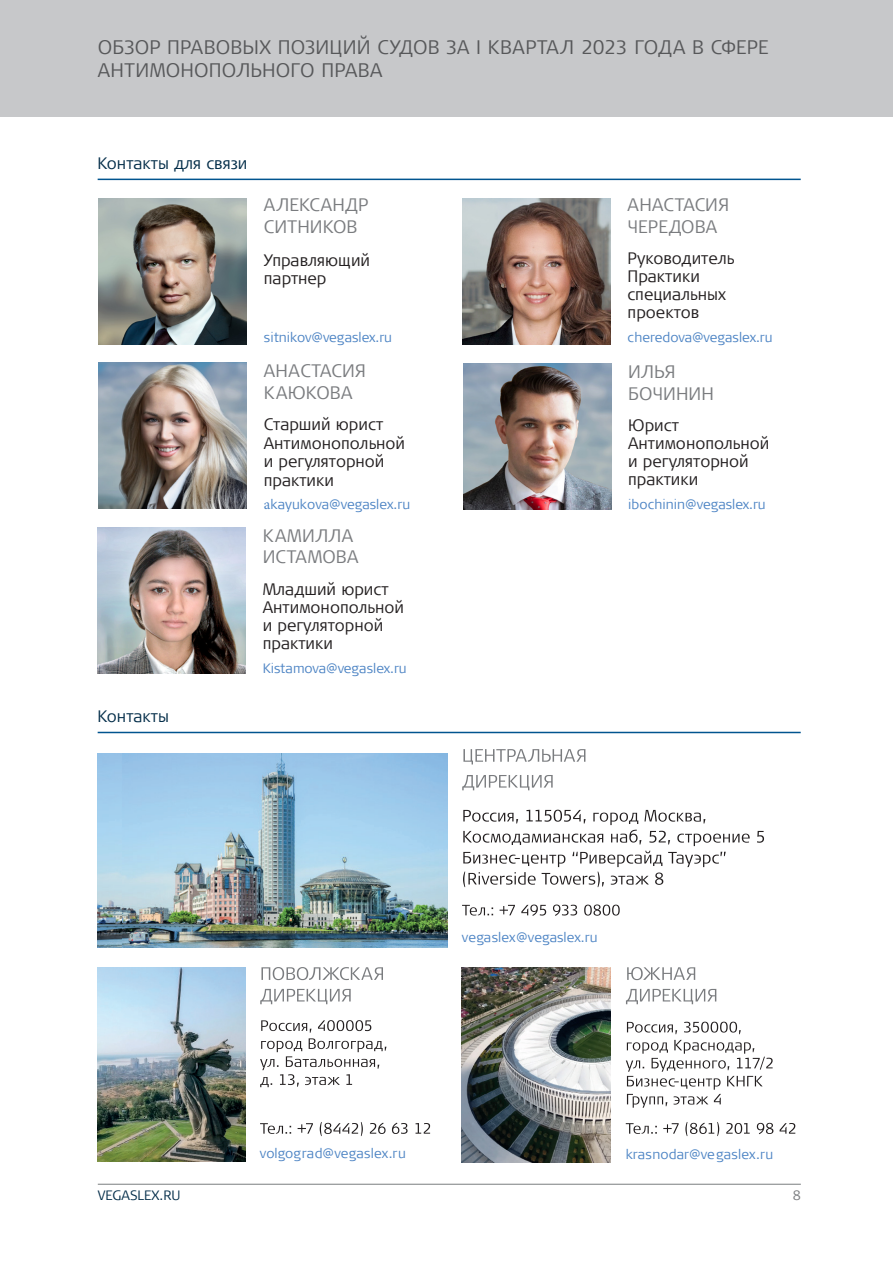
<style>
.page{position:relative;width:893px;height:1263px;background:#fff}
.page>*{position:absolute;margin:0;border:0;box-sizing:border-box;transform-origin:0 0}
.t1{font:300 19.5px/23.4px "Signa Offc Pro";letter-spacing:.01em;color:#57585a}
.t2{font:300 18px/21.6px "Signa Sc Offc Pro";letter-spacing:.01em;color:#7a7c7f}
.t3{font:300 16.5px/18px "Signa Offc Pro";color:#231f20}
.t4{font:300 16.5px "Signa Offc Pro";color:#032d49}
.t5{font:300 13.5px "Signa Offc Pro";color:#4d84c4}
.t6{font:300 13.5px "Signa Offc Pro";color:#032d49}
.t7{font:300 13.5px "Signa Offc Pro";color:#7a7c7f}
.s1{font-family:"Minion Pro";font-weight:400;font-size:15px}
</style>
<div class="page">
<div style="left:0;top:0;width:893px;height:117px;background:#c7c8ca"></div>
<hr style="left:98px;top:1184px;width:703px;height:1px;background:#797d7f">
<img style="left:98px;top:967px;width:147px;height:195px">
<img style="left:462px;top:967px;width:149px;height:195px">
<img style="left:98px;top:753px;width:24px;height:194px">
<img style="left:122px;top:753px;width:325px;height:194px">
<svg style="left:463px;top:749px;width:122px;height:15px"></svg>
<svg style="left:462px;top:775px;width:91px;height:15px"></svg>
<svg style="left:463px;top:810px;width:301px;height:77px"></svg>
<svg style="left:462px;top:904px;width:158px;height:12px"></svg>
<svg style="left:261px;top:967px;width:122px;height:13px"></svg>
<svg style="left:260px;top:989px;width:91px;height:15px"></svg>
<svg style="left:260px;top:1020px;width:126px;height:67px"></svg>
<svg style="left:260px;top:1122px;width:170px;height:14px"></svg>
<svg style="left:627px;top:967px;width:68px;height:13px"></svg>
<svg style="left:626px;top:989px;width:90px;height:15px"></svg>
<svg style="left:627px;top:1022px;width:114px;height:12px"></svg>
<svg style="left:626px;top:1040px;width:147px;height:68px"></svg>
<svg style="left:626px;top:1122px;width:169px;height:14px"></svg>
<hr style="left:98px;top:732px;width:703px;height:1px;background:#01548f">
<img style="left:98px;top:527px;width:148px;height:146px">
<hr style="left:98px;top:179px;width:703px;height:1px;background:#01548f">
<img style="left:462px;top:198px;width:148px;height:146px">
<img style="left:99px;top:198px;width:148px;height:146px">
<img style="left:99px;top:363px;width:148px;height:146px">
<img style="left:463px;top:364px;width:148px;height:146px">
<p class="t1" style="left:98px;top:34px;width:672px">ОБЗОР ПРАВОВЫХ ПОЗИЦИЙ СУДОВ ЗА I КВАРТАЛ 2023 ГОДА В СФЕРЕ<br>АНТИМОНОПОЛЬНОГО ПРАВА</p>
<p class="t4" style="left:98px;top:152px;width:151px">Контакты для связи</p>
<p class="t2" style="left:264px;top:193px;width:106px">АЛЕКСАНДР<br>СИТНИКОВ</p>
<p class="t3" style="left:264px;top:250px;width:108px">Управляющий партнер</p>
<p class="t4" style="left:98px;top:705px;width:73px">Контакты</p>
<p class="t5" style="left:264px;top:328px;width:130px">sitnikov@vegaslex.ru</p>
<p class="t2" style="left:264px;top:359px;width:104px">АНАСТАСИЯ<br>КАЮКОВА</p>
<p class="t3" style="left:264px;top:414px;width:143px;line-height:18.5px">Старший юрист<br>Антимонопольной и регуляторной практики</p>
<p class="t5" style="left:264px;top:495px;width:148px"><span class="s1">a</span>kayukova@vegaslex.ru</p>
<p class="t2" style="left:263px;top:523px;width:97px">КАМИЛЛА<br>ИСТАМОВА</p>
<p class="t3" style="left:263px;top:579px;width:127px">Младший юрист</p>
<p class="t3" style="left:263px;top:597px;width:143px">Антимонопольной и регуляторной практики</p>
<p class="t5" style="left:263px;top:659px;width:145px">Kistamova@vegaslex.ru</p>
<p class="t2" style="left:628px;top:193px;width:103px">АНАСТАСИЯ</p>
<p class="t2" style="left:628px;top:215px;width:91px">ЧЕРЕДОВА</p>
<p class="t3" style="left:628px;top:249px;width:108px">Руководитель<br>Практики специальных проектов</p>
<p class="t5" style="left:628px;top:328px;width:146px">cheredova@vegaslex.ru</p>
<p class="t2" style="left:628px;top:360px;width:49px">ИЛЬЯ</p>
<p class="t2" style="left:628px;top:381px;width:87px">БОЧИНИН</p>
<p class="t3" style="left:628px;top:416px;width:143px">Юрист<br>Антимонопольной и регуляторной практики</p>
<p class="t5" style="left:628px;top:495px;width:139px">ibochinin@vegaslex.ru</p>
<p class="t5" style="left:462px;top:928px;width:137px">vegaslex@vegaslex.ru</p>
<p class="t5" style="left:260px;top:1143px;width:147px">volgograd@vegaslex.ru</p>
<p class="t5" style="left:626px;top:1145px;width:149px">krasnodar@vegaslex.ru</p>
<p class="t6" style="left:98px;top:1186px;width:84px">VEGASLEX.RU</p>
<p class="t7" style="left:793px;top:1185px;width:10px">8</p>
</div>
